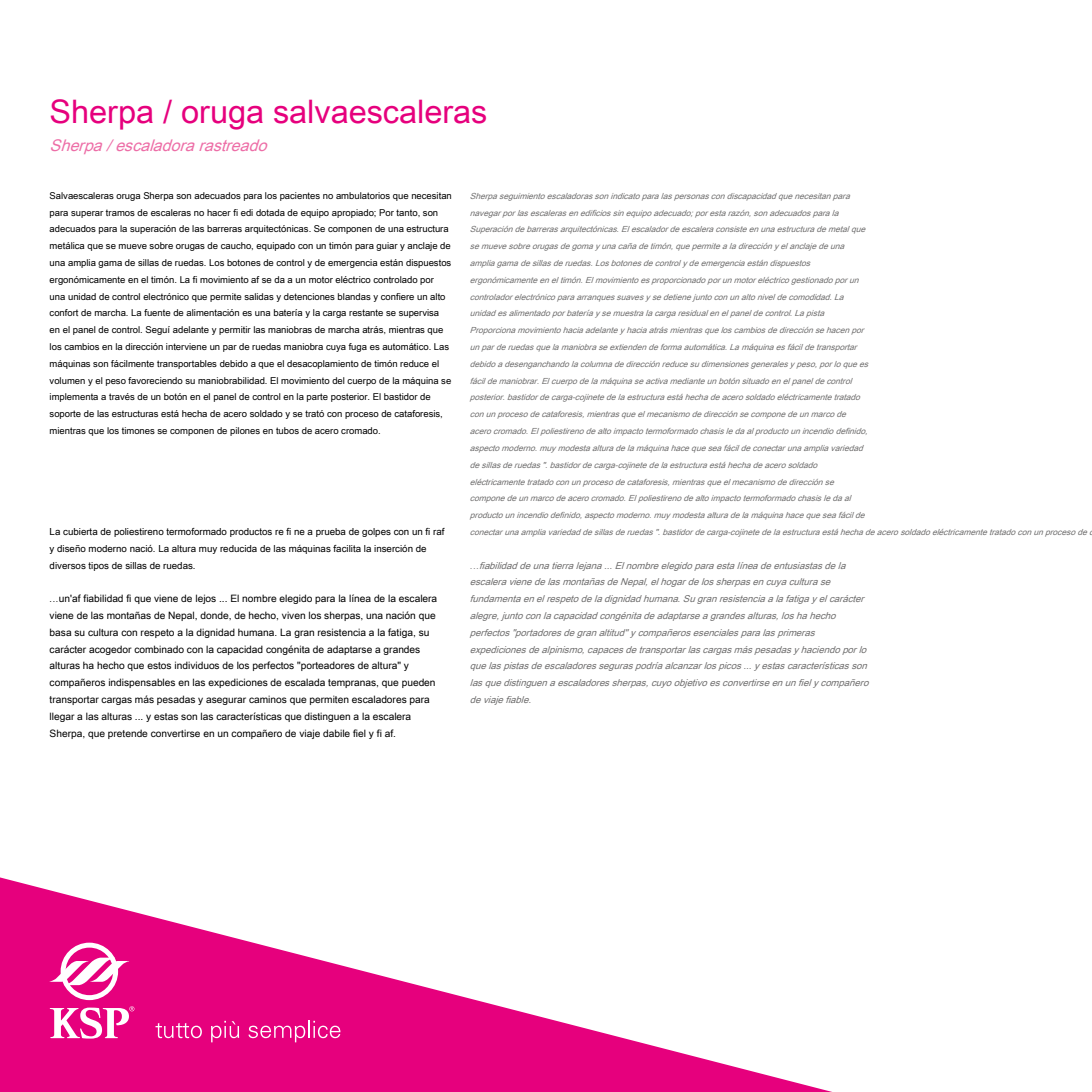
<style>
.page{position:relative;width:1092px;height:1092px;background:#fff}
.page>*{position:absolute;margin:0;border:0;box-sizing:border-box;transform-origin:0 0}
.t1{font:32.38px "Arial Unicode MS";color:#e6007d}
.t2{font:italic 16.1px "Arial Unicode MS";color:#ed6ea7}
.t3{font:10.15px/16.8px "Arial Unicode MS";color:#000}
.t4{font:9.8px/16.8px "Arial Unicode MS";color:#000}
.t5{font:italic 9.62px/16.8px "Arial Unicode MS";color:#706f6f}
.t6{font:9.45px/16.8px "Arial Unicode MS";color:#000}
.t7{font:italic 8.4px/16.8px "Arial Unicode MS";color:#706f6f}
.s1{font-size:8.92px}
</style>
<div class="page">
<svg style="left:0;top:877px;width:828px;height:214px"></svg>
<svg style="left:50px;top:942px;width:79px;height:58px"></svg>
<svg style="left:50px;top:1006px;width:84px;height:32px"></svg>
<svg style="left:155px;top:1022px;width:47px;height:16px"></svg>
<svg style="left:211px;top:1020px;width:28px;height:22px"></svg>
<svg style="left:248px;top:1020px;width:92px;height:22px;background:#ea2e94"></svg>
<h1 class="t1" style="left:50px;top:89px;width:439px">Sherpa / oruga salvaescaleras</h1>
<h2 class="t2" style="left:50px;top:134px;width:225px">Sherpa/escaladorarastreado</h2>
<p class="t6" style="left:50px;top:186px;width:404px">Salvaescaleras oruga Sherpa son adecuados para los pacientes no ambulatorios que necesitan para superar tramos de escaleras no hacer fi edi dotada de equipo apropiado; Por tanto, son adecuados para la superación de las barreras arquitectónicas. Se componen de una estructura metálica que se mueve sobre orugas de caucho, equipado con un timón para guiar y anclaje de una amplia gama de sillas de ruedas. Los botones de control y de emergencia están dispuestos ergonómicamente en el timón. La fi movimiento af se da a un motor eléctrico controlado por una unidad de control electrónico que permite salidas y detenciones blandas y confiere un alto confort de marcha. La fuente de alimentación es una batería y la carga restante se supervisa en el panel de control. Seguí adelante y permitir las maniobras de marcha atrás, mientras que los cambios en la dirección interviene un par de ruedas maniobra cuya fuga es automático. Las máquinas son fácilmente transportables debido a que el desacoplamiento de timón reduce el volumen y el peso favoreciendo su maniobrabilidad. El movimiento del cuerpo de la máquina se implementa a través de un botón en el panel de control en la parte posterior. El bastidor de soporte de las estructuras está hecha de acero soldado y se trató con proceso de cataforesis, mientras que los timones se componen de pilones en tubos de acero cromado.</p>
<p class="t4" style="left:50px;top:522px;width:396px">La cubierta de poliestireno termoformado productos re fi ne a prueba de golpes con un fi raf y diseño moderno nació. La altura muy reducida de las máquinas facilita la inserción de diversos tipos de sillas de ruedas.</p>
<p class="t3" style="left:50px;top:589px;width:389px"><span class="s1">...</span>un'af fiabilidad fi que viene de lejos ... El nombre elegido para la línea de la escalera viene de las montañas de Nepal, donde, de hecho, viven los sherpas, una nación que basa su cultura con respeto a la dignidad humana. La gran resistencia a la fatiga, su carácter acogedor combinado con la capacidad congénita de adaptarse a grandes alturas ha hecho que estos individuos de los perfectos "porteadores de altura" y compañeros indispensables en las expediciones de escalada tempranas, que pueden transportar cargas más pesadas y asegurar caminos que permiten escaladores para llegar a las alturas ... y estas son las características que distinguen a la escalera Sherpa, que pretende convertirse en un compañero de viaje dabile fiel y fi af.</p>
<p class="t7" style="left:470px;top:187px;width:628px">Sherpaseguimientoescaladorassonindicatoparalaspersonascondiscapacidadquenecesitanpara navegarporlasescalerasenedificiossinequipoadecuado;porestarazón,sonadecuadosparala Superacióndebarrerasarquitectónicas.Elescaladordeescaleraconsisteenunaestructurademetalque semuevesobreorugasdegomayunacañadetimón,quepermitealadirecciónyelanclajedeuna ampliagamadesillasderuedas.Losbotonesdecontrolydeemergenciaestándispuestos ergonómicamenteeneltimón.Elmovimientoesproporcionadoporunmotoreléctricogestionadoporun controladorelectrónicoparaarranquessuavesysedetienejuntoconunaltoniveldecomodidad.La unidadesalimentadoporbateríaysemuestralacargaresidualenelpaneldecontrol.Lapista Proporcionamovimientohaciaadelanteyhaciaatrásmientrasqueloscambiosdedirecciónsehacenpor unparderuedasquelamaniobraseextiendendeformaautomática.Lamáquinaesfácildetransportar debidoadesenganchandolacolumnadedirecciónreducesudimensionesgeneralesypeso,porloquees fácildemaniobrar.Elcuerpodelamáquinaseactivamedianteunbotónsituadoenelpaneldecontrol posterior.bastidordecarga-cojinetedelaestructuraestáhechadeacerosoldadoeléctricamentetratado conunprocesodecataforesis,mientrasqueelmecanismodedirecciónsecomponedeunmarcode acerocromado.Elpoliestirenodealtoimpactotermoformadochasisledaalproductounincendiodefinido, aspectomoderno.muymodestaalturadelamáquinahacequeseafácildeconectarunaampliavariedad desillasderuedas".bastidordecarga-cojinetedelaestructuraestáhechadeacerosoldado eléctricamentetratadoconunprocesodecataforesis,mientrasqueelmecanismodedirecciónse componedeunmarcodeacerocromado.Elpoliestirenodealtoimpactotermoformadochasisledaal productounincendiodefinido,aspectomoderno.muymodestaalturadelamáquinahacequeseafácilde conectarunaampliavariedaddesillasderuedas".bastidordecarga-cojinetedelaestructuraestáhechadeacerosoldadoeléctricamentetratadoconunprocesodec</p>
<p class="t5" style="left:470px;top:556px;width:404px"><span class="s1">...</span>fiabilidaddeunatierralejana...Elnombreelegidoparaestalíneadeentusiastasdela escaleravienedelasmontañasdeNepal,elhogardelossherpasencuyaculturase fundamentaenelrespetodeladignidadhumana.Sugranresistenciaalafatigayelcarácter alegre,juntoconlacapacidadcongénitadeadaptarseagrandesalturas,loshahecho perfectos"portadoresdegranaltitud"ycompañerosesencialesparalasprimeras expedicionesdealpinismo,capacesdetransportarlascargasmáspesadasyhaciendoporlo quelaspistasdeescaladoresseguraspodríaalcanzarlospicos...yestascaracterísticasson lasquedistinguenaescaladoressherpas,cuyoobjetivoesconvertirseenunfielycompañero deviajefiable.</p>
</div>
